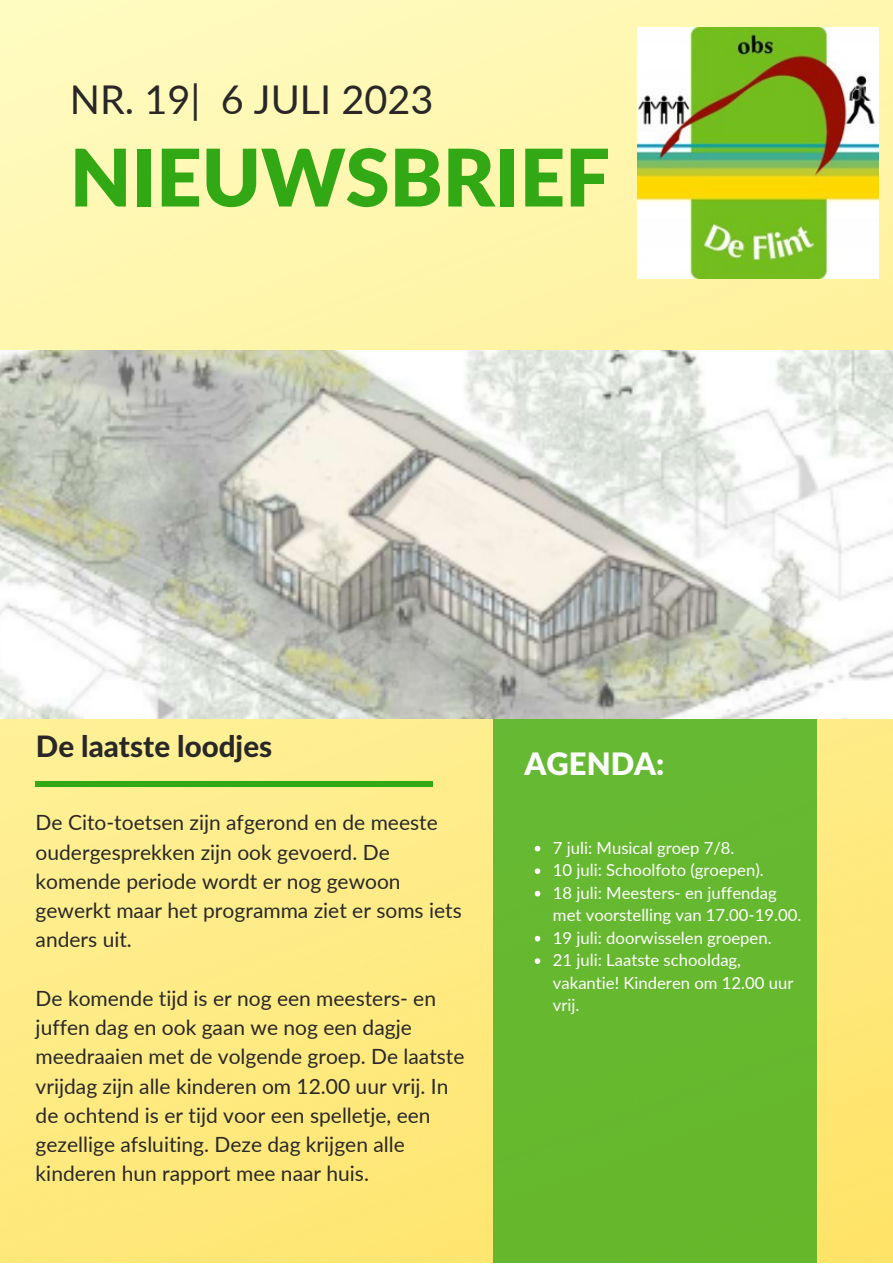
<style>
.page{position:relative;width:893px;height:1264px;background:#fff}
.page>*{position:absolute;margin:0;border:0;box-sizing:border-box;transform-origin:0 0}
.t1{font:900 79.35px "Lato Latin";color:#32a815}
.t2{font:39.6px "Lato";color:#282828}
.t3{font:900 30.9px "Lato Latin";color:#fff}
.t4{font:800 29.55px "Lato Latin";color:#282828}
.t5{font:21px/29.2px "Lato";color:#282828}
.t6{font:16.65px/22.5px "Lato";color:#fff}
</style>
<div class="page">
<img style="left:0;top:0;width:892px;height:1262px">
<div style="left:493px;top:460px;width:323px;height:802px;background:#66b82f"></div>
<div style="left:36px;top:781px;width:397px;height:6px;background:#32a815"></div>
<img style="left:0;top:350px;width:892px;height:369px">
<img style="left:637px;top:28px;width:241px;height:250px">
<svg style="left:534px;top:845px;width:6px;height:6px"></svg>
<svg style="left:534px;top:868px;width:6px;height:6px"></svg>
<svg style="left:534px;top:890px;width:6px;height:6px"></svg>
<svg style="left:534px;top:935px;width:6px;height:6px"></svg>
<svg style="left:534px;top:958px;width:6px;height:5px"></svg>
<p class="t2" style="left:70px;top:75px;width:365px">NR. 19| 6 JULI 2023</p>
<p class="t1" style="left:70px;top:143px;width:541px">NIEUWSBRIEF</p>
<p class="t4" style="left:36px;top:733px;width:238px">De laatste loodjes</p>
<p class="t5" style="left:36px;top:807px;width:427px">De Cito-toetsen zijn afgerond en de meeste oudergesprekken zijn ook gevoerd. De komende periode wordt er nog gewoon gewerkt maar het programma ziet er soms iets anders uit.</p>
<p class="t5" style="left:36px;top:983px;width:430px">De komende tijd is er nog een meesters- en juffen dag en ook gaan we nog een dagje meedraaien met de volgende groep. De laatste vrijdag zijn alle kinderen om 12.00 uur vrij. In de ochtend is er tijd voor een spelletje, een gezellige afsluiting. Deze dag krijgen alle kinderen hun rapport mee naar huis.</p>
<p class="t3" style="left:524px;top:749px;width:141px">AGENDA:</p>
<p class="t6" style="left:553px;top:836px;width:183px">7 juli: Musical groep 7/8.</p>
<p class="t6" style="left:553px;top:858px;width:212px">10 juli: Schoolfoto (groepen).</p>
<p class="t6" style="left:553px;top:881px;width:250px">18 juli: Meesters- en juffendag met voorstelling van 17.00-19.00.</p>
<p class="t6" style="left:553px;top:926px;width:220px">19 juli: doorwisselen groepen.</p>
<p class="t6" style="left:553px;top:948px;width:242px">21 juli: Laatste schooldag, vakantie! Kinderen om 12.00 uur vrij.</p>
</div>
